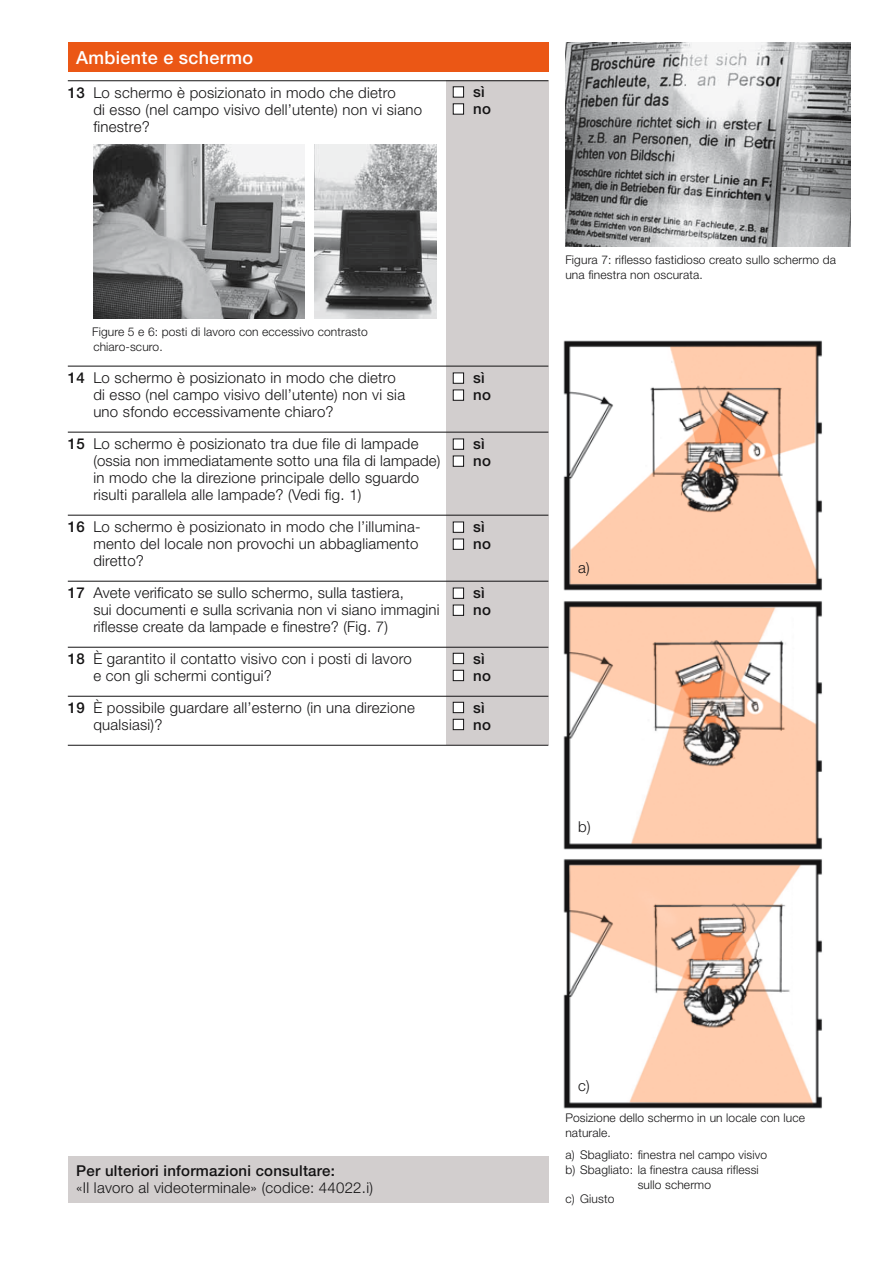
<style>
.page{position:relative;width:893px;height:1263px;background:#fff}
.page>*{position:absolute;margin:0;border:0;box-sizing:border-box;transform-origin:0 0}
.t1{font:500 18px "Helvetica Neue LT Std";letter-spacing:.015em;color:#fff}
.t2{font:300 15px/17px "Helvetica Neue LT Std";letter-spacing:.015em;color:#141314}
.t3{font:500 15px "Helvetica Neue LT Std";letter-spacing:.015em;color:#141314}
.t4{font:300 12px/14.9px "Helvetica Neue LT Std";letter-spacing:.01em;color:#141314}
.s1{font-weight:500}
.s2{color:#fff}
</style>
<div class="page">
<div style="left:446px;top:81px;width:102px;height:664px;background:#d2cece"></div>
<hr style="left:68px;top:81px;width:480px;height:1px;background:#141314">
<hr style="left:68px;top:366px;width:480px;height:1px;background:#141314">
<hr style="left:68px;top:432px;width:480px;height:1px;background:#141314">
<hr style="left:68px;top:515px;width:480px;height:1px;background:#141314">
<hr style="left:68px;top:581px;width:480px;height:1px;background:#141314">
<hr style="left:68px;top:647px;width:480px;height:1px;background:#141314">
<hr style="left:68px;top:696px;width:480px;height:1px;background:#141314">
<hr style="left:68px;top:745px;width:480px;height:1px;background:#141314">
<div style="left:68px;top:43px;width:480px;height:29px;background:#eb5715"></div>
<div style="left:68px;top:1157px;width:480px;height:46px;background:#d2cece"></div>
<img style="left:565px;top:43px;width:285px;height:204px">
<img style="left:563px;top:340px;width:259px;height:251px">
<img style="left:563px;top:601px;width:259px;height:249px">
<img style="left:563px;top:859px;width:259px;height:250px">
<img style="left:93px;top:144px;width:212px;height:175px">
<img style="left:314px;top:144px;width:123px;height:175px">
<p class="t1" style="left:76px;top:51px;width:178px">Ambiente e schermo</p>
<p class="t2" style="left:93px;top:85px;width:330px;text-indent:-26px"><span class="s1">13</span> Lo schermo è posizionato in modo che dietro<br>di esso (nel campo visivo dell’utente) non vi siano finestre?</p>
<p class="t3" style="left:453px;top:86px;width:34px"><span class="s2">■</span> sì</p>
<p class="t3" style="left:453px;top:103px;width:40px"><span class="s2">■</span> no</p>
<p class="t4" style="left:92px;top:325px;width:277px">Figure 5 e 6: posti di lavoro con eccessivo contrasto chiaro-scuro.</p>
<p class="t2" style="left:93px;top:370px;width:313px;text-indent:-26px"><span class="s1">14</span> Lo schermo è posizionato in modo che dietro di esso (nel campo visivo dell’utente) non vi sia uno sfondo eccessivamente chiaro?</p>
<p class="t2" style="left:93px;top:436px;width:348px;text-indent:-26px"><span class="s1">15</span> Lo schermo è posizionato tra due file di lampade (ossia non immediatamente sotto una fila di lampade) in modo che la direzione principale dello sguardo risulti parallela alle lampade? (Vedi fig. 1)</p>
<p class="t2" style="left:93px;top:519px;width:329px;text-indent:-26px"><span class="s1">16</span> Lo schermo è posizionato in modo che l’illumina&shy;mento del locale non provochi un abbagliamento diretto?</p>
<p class="t2" style="left:93px;top:586px;width:348px;text-indent:-26px"><span class="s1">17</span> Avete verificato se sullo schermo, sulla tastiera,<br>sui documenti e sulla scrivania non vi siano immagini riflesse create da lampade e finestre? (Fig. 7)</p>
<p class="t2" style="left:93px;top:652px;width:320px;text-indent:-26px"><span class="s1">18</span> È garantito il contatto visivo con i posti di lavoro e con gli schermi contigui?</p>
<p class="t2" style="left:93px;top:701px;width:323px;text-indent:-26px"><span class="s1">19</span> È possibile guardare all’esterno (in una direzione qualsiasi)?</p>
<p class="t3" style="left:453px;top:373px;width:34px"><span class="s2">■</span> sì</p>
<p class="t3" style="left:453px;top:390px;width:40px"><span class="s2">■</span> no</p>
<p class="t3" style="left:453px;top:439px;width:34px"><span class="s2">■</span> sì</p>
<p class="t3" style="left:453px;top:456px;width:40px"><span class="s2">■</span> no</p>
<p class="t3" style="left:453px;top:522px;width:34px"><span class="s2">■</span> sì</p>
<p class="t3" style="left:453px;top:539px;width:40px"><span class="s2">■</span> no</p>
<p class="t3" style="left:453px;top:588px;width:34px"><span class="s2">■</span> sì</p>
<p class="t3" style="left:453px;top:605px;width:40px"><span class="s2">■</span> no</p>
<p class="t3" style="left:453px;top:653px;width:34px"><span class="s2">■</span> sì</p>
<p class="t3" style="left:453px;top:670px;width:40px"><span class="s2">■</span> no</p>
<p class="t3" style="left:453px;top:702px;width:34px"><span class="s2">■</span> sì</p>
<p class="t3" style="left:453px;top:719px;width:40px"><span class="s2">■</span> no</p>
<p class="t4" style="left:565px;top:253px;width:272px">Figura 7: riflesso fastidioso creato sullo schermo da una finestra non oscurata.</p>
<p class="t2" style="left:578px;top:560px;width:13px">a)</p>
<p class="t2" style="left:578px;top:820px;width:14px">b)</p>
<p class="t3" style="left:76px;top:1165px;width:260px">Per ulteriori informazioni consultare:</p>
<p class="t2" style="left:76px;top:1180px;width:298px">«Il lavoro al videoterminale» (codice: 44022.i)</p>
<p class="t2" style="left:578px;top:1078px;width:13px">c)</p>
<p class="t4" style="left:565px;top:1111px;width:241px">Posizione dello schermo in un locale con luce naturale.</p>
<p class="t4" style="left:565px;top:1148px;width:203px">a) Sbagliato: finestra nel campo visivo</p>
<p class="t4" style="left:565px;top:1163px;width:195px">b) Sbagliato: la finestra causa riflessi</p>
<p class="t4" style="left:638px;top:1178px;width:75px">sullo schermo</p>
<p class="t4" style="left:565px;top:1193px;width:51px">c) Giusto</p>
</div>
